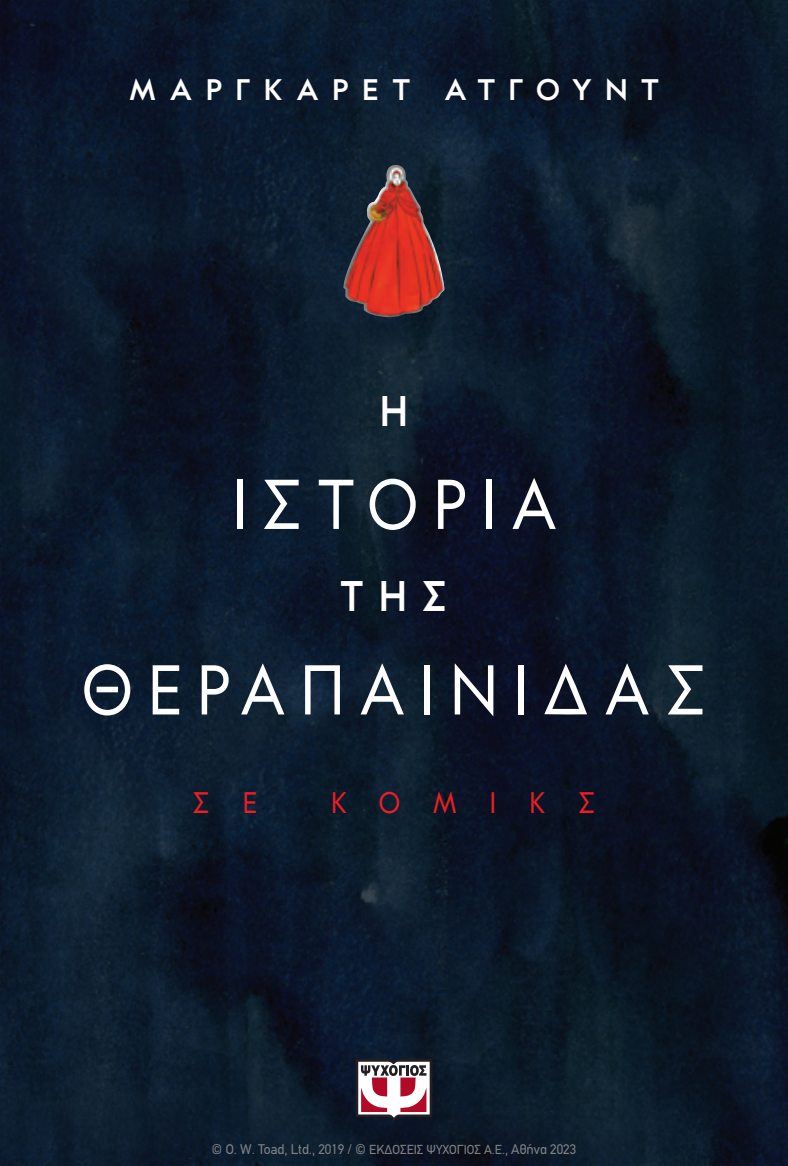
<style>
.page{position:relative;width:788px;height:1166px;background:#fff}
.page>*{position:absolute;margin:0;border:0;box-sizing:border-box;transform-origin:0 0}
.t1{font:70.17px "CF Panoptik";letter-spacing:.215em;color:#fff;scale:.9 1}
.t2{font:500 42.7px "CF Panoptik";color:#fff;scale:.9 1}
.t3{font:500 29.75px "CF Panoptik";letter-spacing:.45em;color:#fff}
.t4{font:29.75px "CF Panoptik";letter-spacing:1.22em;color:#ee1d23;scale:.9 1}
.t5{font:14px "PF Din Text";color:#808285}
.s1{font-size:13.12px}
</style>
<div class="page">
<img style="left:0;top:0;width:788px;height:1166px">
<img style="left:342px;top:165px;width:102px;height:152px">
<svg style="left:355px;top:1058px;width:77px;height:62px"></svg>
<p class="t3" style="left:129px;top:71px;width:531px">ΜΑΡΓΚΑΡΕΤ ΑΤΓΟΥΝΤ</p>
<p class="t2" style="left:379px;top:384px;width:34px">Η</p>
<p class="t1" style="left:231px;top:461px;width:362px">ΙΣΤΟΡΙΑ</p>
<p class="t2" style="left:341px;top:569px;width:119px">ΤΗΣ</p>
<p class="t1" style="left:81px;top:646px;width:696px">ΘΕΡΑΠΑΙΝΙΔΑΣ</p>
<p class="t4" style="left:192px;top:784px;width:74px">Σ Ε</p>
<p class="t4" style="left:331px;top:784px;width:295px">ΚΟΜΙΚΣ</p>
<p class="t5" style="left:212px;top:1141px;width:366px">© O. W. Toad, Ltd., 2019 / © <span class="s1">ΕΚΔΟΣΕΙΣ ΨΥΧΟΓΙΟΣ Α.Ε.</span>, Αθήνα 2023</p>
</div>
